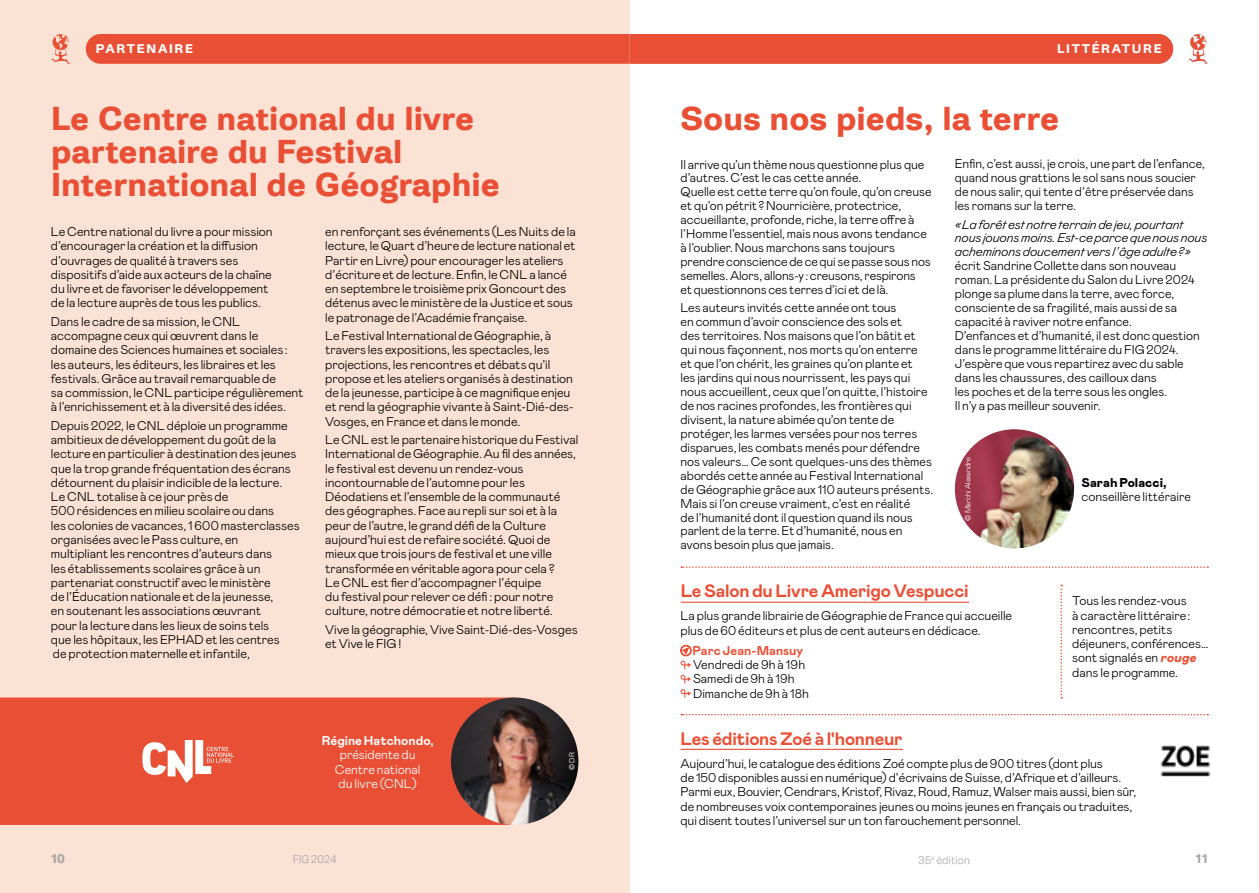
<style>
.page{position:relative;width:1259px;height:893px;background:#fff}
.page>*{position:absolute;margin:0;border:0;box-sizing:border-box;transform-origin:0 0}
.t1{font:700 31.5px/33px "Gira Sans";color:#e94f35}
.t2{font:700 18px "Mabry Pro";letter-spacing:-.015em;color:#e94f35}
.t3{font:300 12.75px/14.2px "Mabry Pro";letter-spacing:-.005em;color:#000}
.t4{font:italic 300 12.75px/14px "Mabry Pro";letter-spacing:-.01em;color:#000}
.t5{font:300 12.75px/14.2px "Mabry Pro";color:#fff;text-align:center}
.t6{font:700 12.75px "Mabry Pro";color:#fff}
.t7{font:700 12.75px "Mabry Pro";color:#e94f35}
.t8{font:900 12.75px "Mabry Pro";color:#000}
.t9{font:700 12px "Gira Sans";letter-spacing:.14em;color:#fff}
.t10{font:700 12px "Gira Sans";color:#a8a8a7}
.t11{font:300 10.5px "Gira Sans";letter-spacing:-.015em;color:#a8a8a7}
.t12{font:300 7.5px "Mabry Pro";letter-spacing:-.015em;color:#fff}
.s1{font-weight:900;font-style:italic;color:#e94f35}
</style>
<div class="page">
<div style="left:0;top:0;width:629px;height:893px;background:#fce1d5"></div>
<svg style="left:51px;top:34px;width:19px;height:30px"></svg>
<div style="left:86px;top:34px;width:1087px;height:30px;background:#e94f35"></div>
<svg style="left:1188px;top:34px;width:20px;height:30px"></svg>
<svg style="left:680px;top:645px;width:11px;height:24px"></svg>
<svg style="left:680px;top:675px;width:11px;height:8px"></svg>
<svg style="left:680px;top:689px;width:11px;height:9px"></svg>
<hr style="left:680px;top:602px;width:289px;height:1px;background:#e94f35">
<hr style="left:680px;top:749px;width:223px;height:1px;background:#e94f35">
<svg style="left:681px;top:566px;width:527px;height:2px"></svg>
<svg style="left:1060px;top:585px;width:2px;height:114px"></svg>
<svg style="left:681px;top:714px;width:527px;height:1px"></svg>
<img style="left:1160px;top:745px;width:51px;height:32px">
<img style="left:955px;top:429px;width:119px;height:119px;border-radius:60px">
<div style="left:0;top:697px;width:507px;height:128px;background:#e94f35"></div>
<img style="left:451px;top:697px;width:127px;height:128px;border-radius:64px">
<svg style="left:142px;top:740px;width:92px;height:43px;background:#f19383"></svg>
<p class="t9" style="left:96px;top:41px;width:99px">PARTENAIRE</p>
<p class="t9" style="left:1057px;top:41px;width:106px">LITTÉRATURE</p>
<p class="t9" style="left:1131px;top:41px;width:32px">XXX</p>
<h1 class="t1" style="left:51px;top:103px;width:450px">Le Centre national du livre partenaire du Festival<br>International de Géographie</h1>
<h1 class="t1" style="left:680px;top:103px;width:380px">Sous nos pieds, la terre</h1>
<p class="t3" style="left:325px;top:224px;width:252px">en renforçant ses événements (Les Nuits de la lecture, le Quart d’heure de lecture national et Partir en Livre) pour encourager les ateliers d’écriture et de lecture. Enfin, le CNL a lancé en septembre le troisième prix Goncourt des détenus avec le ministère de la Justice et sous le patronage de l’Académie française.</p>
<p class="t3" style="left:325px;top:328px;width:250px">Le Festival International de Géographie, à travers les expositions, les spectacles, les projections, les rencontres et débats qu’il propose et les ateliers organisés à destination de la jeunesse, participe à ce magnifique enjeu et rend la géographie vivante à Saint-Dié-des-Vosges, en France et dans le monde.</p>
<p class="t3" style="left:325px;top:432px;width:255px">Le CNL est le partenaire historique du Festival International de Géographie. Au fil des années, le festival est devenu un rendez-vous incontournable de l’automne pour les Déodatiens et l’ensemble de la communauté des géographes. Face au repli sur soi et à la peur de l’autre, le grand défi de la Culture aujourd’hui est de refaire société. Quoi de mieux que trois jours de festival et une ville transformée en véritable agora pour cela ?<br>Le CNL est fier d’accompagner l’équipe<br>du festival pour relever ce défi : pour notre culture, notre démocratie et notre liberté.</p>
<p class="t3" style="left:325px;top:621px;width:254px">Vive la géographie, Vive Saint-Dié-des-Vosges et Vive le FIG !</p>
<p class="t3" style="left:955px;top:156px;width:252px">Enfin, c’est aussi, je crois, une part de l’enfance, quand nous grattions le sol sans nous soucier de nous salir, qui tente d’être préservée dans les romans sur la terre.</p>
<p class="t4" style="left:955px;top:216px;width:254px">«La forêt est notre terrain de jeu, pourtant nous jouons moins. Est-ce parce que nous nous acheminons doucement vers l’âge adulte?»</p>
<p class="t3" style="left:955px;top:258px;width:246px">écrit Sandrine Collette dans son nouveau roman. La présidente du Salon du Livre 2024 plonge sa plume dans la terre, avec force, consciente de sa fragilité, mais aussi de sa capacité à raviver notre enfance.<br>D’enfances et d’humanité, il est donc question dans le programme littéraire du FIG 2024.<br>J’espère que vous repartirez avec du sable dans les chaussures, des cailloux dans<br>les poches et de la terre sous les ongles.<br>Il n’y a pas meilleur souvenir.</p>
<p class="t3" style="left:680px;top:156px;width:252px">Il arrive qu’un thème nous questionne plus que d’autres. C’est le cas cette année.<br>Quelle est cette terre qu’on foule, qu’on creuse et qu’on pétrit? Nourricière, protectrice, accueillante, profonde, riche, la terre offre à l’Homme l’essentiel, mais nous avons tendance à l’oublier. Nous marchons sans toujours prendre conscience de ce qui se passe sous nos semelles. Alors, allons-y: creusons, respirons<br>et questionnons ces terres d’ici et de là.</p>
<p class="t3" style="left:680px;top:300px;width:254px">Les auteurs invités cette année ont tous<br>en commun d’avoir conscience des sols et<br>des territoires. Nos maisons que l’on bâtit et qui nous façonnent, nos morts qu’on enterre<br>et que l’on chérit, les graines qu’on plante et<br>les jardins qui nous nourrissent, les pays qui nous accueillent, ceux que l’on quitte, l’histoire de nos racines profondes, les frontières qui divisent, la nature abimée qu’on tente de protéger, les larmes versées pour nos terres disparues, les combats menés pour défendre nos valeurs… Ce sont quelques-uns des thèmes abordés cette année au Festival International de Géographie grâce aux 110 auteurs présents.<br>Mais si l’on creuse vraiment, c’est en réalité<br>de l’humanité dont il question quand ils nous parlent de la terre. Et d’humanité, nous en avons besoin plus que jamais.</p>
<p class="t3" style="left:51px;top:224px;width:223px">Le Centre national du livre a pour mission d’encourager la création et la diffusion d’ouvrages de qualité à travers ses dispositifs d’aide aux acteurs de la chaîne du livre et de favoriser le développement de la lecture auprès de tous les publics.</p>
<p class="t3" style="left:51px;top:314px;width:254px">Dans le cadre de sa mission, le CNL accompagne ceux qui œuvrent dans le domaine des Sciences humaines et sociales: les auteurs, les éditeurs, les libraires et les festivals. Grâce au travail remarquable de<br>sa commission, le CNL participe régulièrement à l’enrichissement et à la diversité des idées.</p>
<p class="t3" style="left:51px;top:418px;width:250px">Depuis 2022, le CNL déploie un programme ambitieux de développement du goût de la lecture en particulier à destination des jeunes que la trop grande fréquentation des écrans détournent du plaisir indicible de la lecture.<br>Le CNL totalise à ce jour près de<br>500 résidences en milieu scolaire ou dans<br>les colonies de vacances, 1 600 masterclasses organisées avec le Pass culture, en<br>multipliant les rencontres d’auteurs dans<br>les établissements scolaires grâce à un partenariat constructif avec le ministère<br>de l’Éducation nationale et de la jeunesse,<br>en soutenant les associations œuvrant<br>pour la lecture dans les lieux de soins tels<br>que les hôpitaux, les EPHAD et les centres<br>de protection maternelle et infantile,</p>
<p class="t12" style="left:962px;top:521px;width:65px;rotate:-90deg">© Marchi Alexandre</p>
<p class="t8" style="left:1081px;top:473px;width:87px">Sarah Polacci,</p>
<p class="t3" style="left:1081px;top:489px;width:111px">conseillère littéraire</p>
<h2 class="t2" style="left:680px;top:578px;width:289px">Le Salon du Livre Amerigo Vespucci</h2>
<p class="t3" style="left:1072px;top:593px;width:138px">Tous les rendez-vous<br>à caractère littéraire: rencontres, petits déjeuners, conférences… sont signalés en <span class="s1">rouge </span>dans le programme.</p>
<p class="t3" style="left:680px;top:608px;width:333px">La plus grande librairie de Géographie de France qui accueille plus de 60 éditeurs et plus de cent auteurs en dédicace.</p>
<p class="t7" style="left:692px;top:641px;width:112px">Parc Jean-Mansuy</p>
<p class="t3" style="left:693px;top:657px;width:118px">Vendredi de 9h à 19h<br>Samedi de 9h à 19h<br>Dimanche de 9h à 18h</p>
<p class="t6" style="left:322px;top:732px;width:113px">Régine Hatchondo,</p>
<p class="t5" style="left:335px;top:747px;width:87px">présidente du<br>Centre national du livre (CNL)</p>
<p class="t12" style="left:566px;top:770px;width:19px;rotate:-90deg">© DR</p>
<h2 class="t2" style="left:680px;top:725px;width:224px">Les éditions Zoé à l'honneur</h2>
<p class="t3" style="left:680px;top:756px;width:457px">Aujourd’hui, le catalogue des éditions Zoé compte plus de 900 titres (dont plus<br>de 150 disponibles aussi en numérique) d’écrivains de Suisse, d’Afrique et d’ailleurs.<br>Parmi eux, Bouvier, Cendrars, Kristof, Rivaz, Roud, Ramuz, Walser mais aussi, bien sûr, de nombreuses voix contemporaines jeunes ou moins jeunes en français ou traduites, qui disent toutes l’universel sur un ton farouchement personnel.</p>
<p class="t10" style="left:51px;top:851px;width:15px">10</p>
<p class="t11" style="left:293px;top:853px;width:45px">FIG 2024</p>
<p class="t11" style="left:918px;top:853px;width:53px">35<sup>e</sup> édition</p>
<p class="t10" style="left:1195px;top:851px;width:14px">11</p>
</div>
